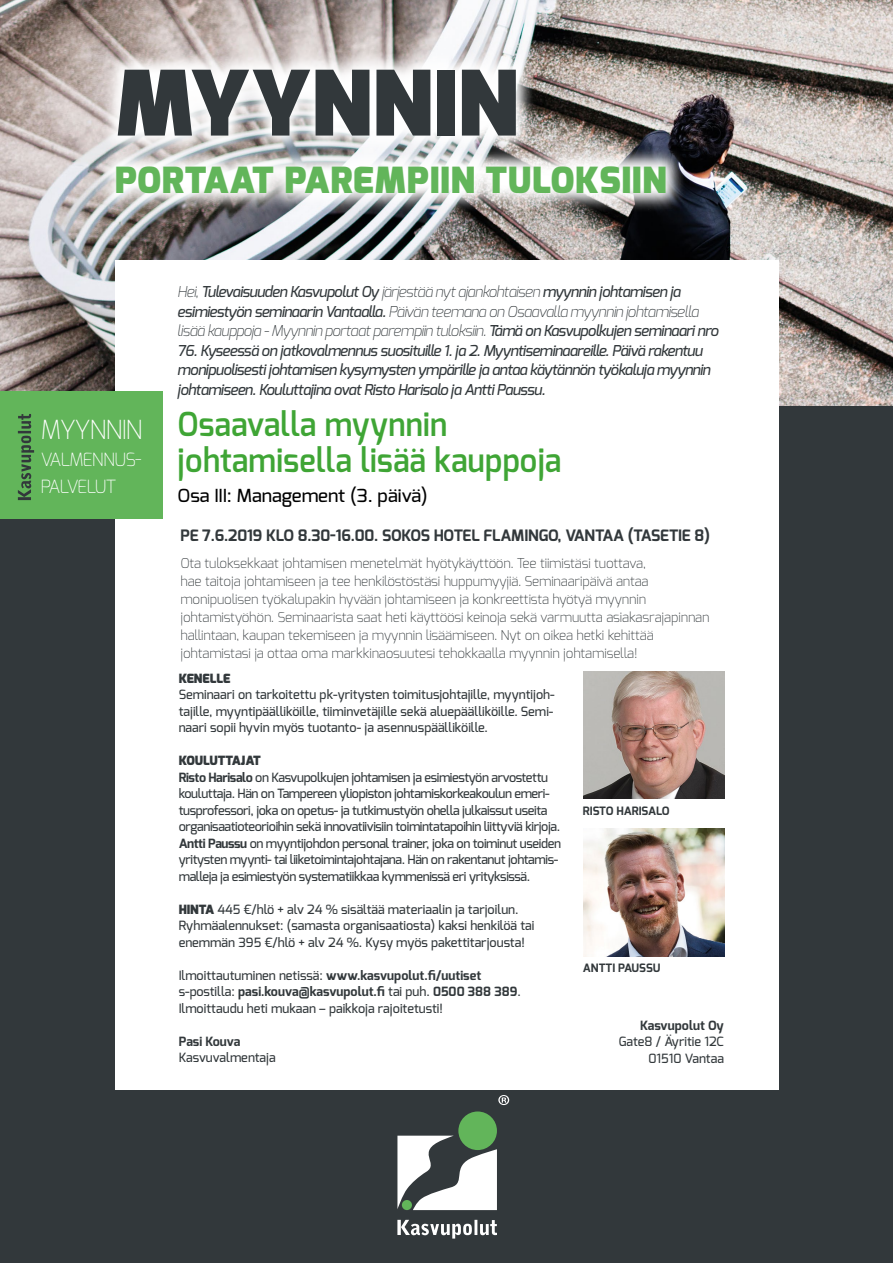
<style>
.page{position:relative;width:893px;height:1263px;background:#fff}
.page>*{position:absolute;margin:0;border:0;box-sizing:border-box;transform-origin:0 0}
.t1{font:900 90px "Exo";color:#32383b}
.t2{font:900 36px "Exo";letter-spacing:.02em;color:#62b55a}
.t3{font:600 33px/36px "Exo";letter-spacing:.01em;color:#3fa535;scale:.94 1}
.t4{font:200 26.25px "Exo";letter-spacing:-.04em;color:#fff}
.t5{font:200 18.15px/27px "Exo";letter-spacing:-.04em;color:#fff}
.t6{font:500 18px "Exo";color:#000;scale:1.05 1}
.t7{font:700 15.75px "Exo";letter-spacing:-.01em;color:#32383b}
.t8{font:italic 200 15px/19.5px "Exo";letter-spacing:-.04em;color:#32383b}
.t9{font:italic 500 15px/19.5px "Exo";letter-spacing:-.04em;color:#32383b}
.t10{font:200 13.5px/18px "Exo";letter-spacing:-.01em;color:#32383b}
.t11{font:500 12.75px/16.5px "Exo";letter-spacing:-.03em;color:#32383b;text-align:justify}
.t12{font:500 12.75px/16.5px "Exo";color:#32383b}
.t13{font:700 12.75px "Exo";color:#32383b}
.t14{font:900 12.75px "Exo";color:#32383b}
.t15{font:700 11.55px "Exo";color:#32383b}
.s1{font-weight:500}
.s2{font-weight:900}
.s3{font-weight:700}
</style>
<div class="page">
<img style="left:0;top:0;width:893px;height:407px">
<div style="left:0;top:407px;width:893px;height:856px;background:#32383b"></div>
<div style="left:115px;top:261px;width:663px;height:828px;background:#fff"></div>
<div style="left:0;top:392px;width:163px;height:127px;background:#62b55a"></div>
<svg style="left:18px;top:414px;width:16px;height:86px"></svg>
<svg style="left:397px;top:1220px;width:100px;height:18px"></svg>
<div style="left:458px;top:1111px;width:39px;height:39px;background:#62b55a;border-radius:50%"></div>
<svg style="left:397px;top:1136px;width:100px;height:74px"></svg>
<svg style="left:498px;top:1095px;width:11px;height:10px"></svg>
<img style="left:96px;top:50px;width:590px;height:163px">
<img style="left:583px;top:829px;width:141px;height:127px">
<img style="left:583px;top:672px;width:141px;height:127px">
<h1 class="t1" style="left:115px;top:45px;width:405px">MYYNNIN</h1>
<h2 class="t2" style="left:115px;top:156px;width:553px">PORTAAT PAREMPIIN TULOKSIIN</h2>
<h3 class="t4" style="left:41px;top:413px;width:104px">MYYNNIN</h3>
<h3 class="t5" style="left:41px;top:446px;width:102px">VALMENNUS-<br>PALVELUT</h3>
<p class="t8" style="left:177px;top:282px;width:543px">Hei, <span class="s1">Tulevaisuuden Kasvupolut Oy</span> järjestää nyt ajankohtaisen <span class="s1">myynnin johtamisen ja esimiestyön seminaarin Vantaalla.</span> Päivän teemana on Osaavalla myynnin johtamisella lisää kauppoja - Myynnin portaat parempiin tuloksiin. <span class="s1">Tämä on Kasvupolkujen seminaari nro</span></p>
<p class="t9" style="left:177px;top:341px;width:535px">76. Kyseessä on jatkovalmennus suosituille 1. ja 2. Myyntiseminaareille. Päivä rakentuu monipuolisesti johtamisen kysymysten ympärille ja antaa käytännön työkaluja myynnin johtamiseen. Kouluttajina ovat Risto Harisalo ja Antti Paussu.</p>
<h3 class="t3" style="left:178px;top:406px;width:410px">Osaavalla myynnin johtamisella lisää kauppoja</h3>
<h3 class="t6" style="left:178px;top:484px;width:240px">Osa III: Management (3. päivä)</h3>
<p class="t7" style="left:180px;top:525px;width:531px">PE 7.6.2019 KLO 8.30-16.00. SOKOS HOTEL FLAMINGO, VANTAA (TASETIE 8)</p>
<p class="t10" style="left:180px;top:554px;width:531px">Ota tuloksekkaat johtamisen menetelmät hyötykäyttöön. Tee tiimistäsi tuottava,<br>hae taitoja johtamiseen ja tee henkilöstöstäsi huppumyyjiä. Seminaaripäivä antaa monipuolisen työkalupakin hyvään johtamiseen ja konkreettista hyötyä myynnin johtamistyöhön. Seminaarista saat heti käyttöösi keinoja sekä varmuutta asiakasrajapinnan hallintaan, kaupan tekemiseen ja myynnin lisäämiseen. Nyt on oikea hetki kehittää johtamistasi ja ottaa oma markkinaosuutesi tehokkaalla myynnin johtamisella!</p>
<p class="t14" style="left:179px;top:670px;width:53px">KENELLE</p>
<p class="t11" style="left:179px;top:686px;width:378px">Seminaari on tarkoitettu pk-yritysten toimitusjohtajille, myyntijoh&shy;tajille, myyntipäälliköille, tiiminvetäjille sekä aluepäälliköille. Semi&shy;naari sopii hyvin myös tuotanto- ja asennuspäälliköille.</p>
<p class="t11" style="left:179px;top:752px;width:384px;text-align:left"><span class="s2">KOULUTTAJAT<br></span><span class="s3">Risto Harisalo</span> on Kasvupolkujen johtamisen ja esimiestyön arvostettu kouluttaja. Hän on Tampereen yliopiston johtamiskorkeakoulun emeri&shy;tusprofessori, joka on opetus- ja tutkimustyön ohella julkaissut useita organisaatioteorioihin sekä innovatiivisiin toimintatapoihin liittyviä kirjoja.<br><span class="s3">Antti Paussu</span> on myyntijohdon personal trainer, joka on toiminut useiden yritysten myynti- tai liiketoimintajohtajana. Hän on rakentanut johtamis&shy;malleja ja esimiestyön systematiikkaa kymmenissä eri yrityksissä.</p>
<p class="t12" style="left:179px;top:901px;width:357px"><span class="s2">HINTA</span> 445 €/hlö + alv 24 % sisältää materiaalin ja tarjoilun.<br>Ryhmäalennukset: (samasta organisaatiosta) kaksi henkilöä tai enemmän 395 €/hlö + alv 24 %. Kysy myös pakettitarjousta!</p>
<p class="t12" style="left:179px;top:967px;width:344px">Ilmoittautuminen netissä: <span class="s3">www.kasvupolut.fi/uutiset </span>s-postilla: <span class="s3">pasi.kouva@kasvupolut.fi</span> tai puh. <span class="s3">0500 388 389</span>.<br>Ilmoittaudu heti mukaan – paikkoja rajoitetusti!</p>
<p class="t13" style="left:179px;top:1033px;width:63px">Pasi Kouva</p>
<p class="t12" style="left:179px;top:1049px;width:99px">Kasvuvalmentaja</p>
<p class="t15" style="left:583px;top:803px;width:88px">RISTO HARISALO</p>
<p class="t15" style="left:583px;top:960px;width:79px">ANTTI PAUSSU</p>
<p class="t13" style="left:640px;top:1017px;width:85px">Kasvupolut Oy</p>
<p class="t12" style="left:619px;top:1033px;width:107px;text-align:right">Gate8 / Äyritie 12C<br>01510 Vantaa</p>
</div>
